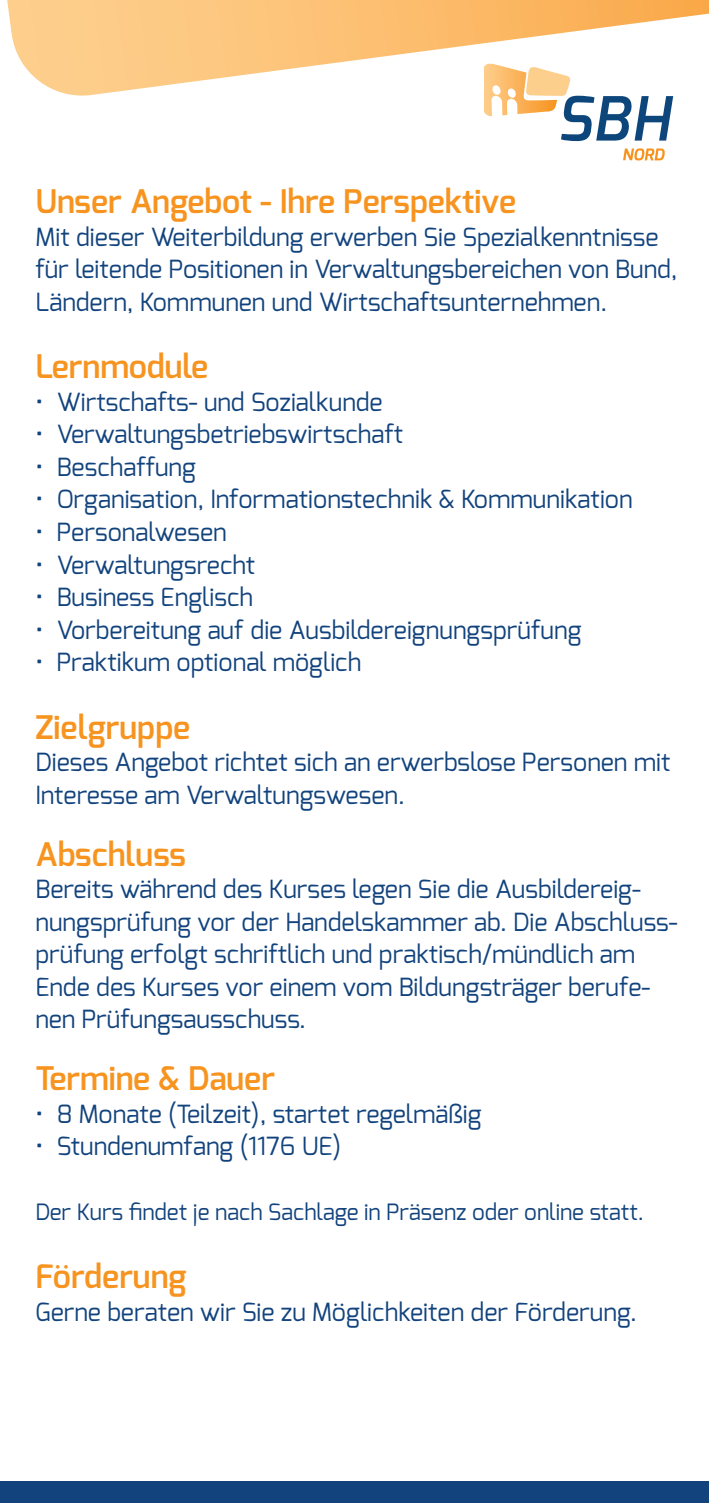
<style>
.page{position:relative;width:709px;height:1503px;background:#fff}
.page>*{position:absolute;margin:0;border:0;box-sizing:border-box;transform-origin:0 0}
.t1{font:600 32.5px "Exo";color:#f79420}
.t2{font:25px/32.5px "Exo";color:#12437d}
.t3{font:22.5px "Exo";color:#12437d}
</style>
<div class="page">
<svg style="left:7px;top:0;width:702px;height:97px"></svg>
<div style="left:0;top:1481px;width:709px;height:21px;background:#12437d"></div>
<svg style="left:623px;top:148px;width:42px;height:12px"></svg>
<svg style="left:484px;top:64px;width:189px;height:77px"></svg>
<h1 class="t1" style="left:35px;top:181px;width:482px">Unser Angebot - Ihre Perspektive</h1>
<p class="t2" style="left:35px;top:220px;width:643px">Mit dieser Weiterbildung erwerben Sie Spezialkenntnisse für leitende Positionen in Verwaltungsbereichen von Bund,<br>Ländern, Kommunen und Wirtschaftsunternehmen.</p>
<h1 class="t1" style="left:35px;top:346px;width:174px">Lernmodule</h1>
<p class="t2" style="left:35px;top:385px;width:349px">• Wirtschafts- und Sozialkunde</p>
<p class="t2" style="left:35px;top:418px;width:369px">• Verwaltungsbetriebswirtschaft</p>
<p class="t2" style="left:35px;top:450px;width:162px">• Beschaffung</p>
<p class="t2" style="left:35px;top:483px;width:599px">• Organisation, Informationstechnik &amp; Kommunikation</p>
<p class="t2" style="left:35px;top:515px;width:193px">• Personalwesen</p>
<p class="t2" style="left:35px;top:548px;width:221px">• Verwaltungsrecht</p>
<p class="t2" style="left:35px;top:580px;width:219px">• Business Englisch</p>
<p class="t2" style="left:35px;top:613px;width:547px">• Vorbereitung auf die Ausbildereignungsprüfung</p>
<p class="t2" style="left:35px;top:645px;width:327px">• Praktikum optional möglich</p>
<h1 class="t1" style="left:35px;top:706px;width:156px">Zielgruppe</h1>
<p class="t2" style="left:35px;top:745px;width:636px">Dieses Angebot richtet sich an erwerbslose Personen mit<br>Interesse am Verwaltungswesen.</p>
<h1 class="t1" style="left:35px;top:833px;width:152px">Abschluss</h1>
<p class="t2" style="left:35px;top:873px;width:643px">Bereits während des Kurses legen Sie die Ausbildereig&shy;nungsprüfung vor der Handelskammer ab. Die Abschluss&shy;prüfung erfolgt schriftlich und praktisch/mündlich am Ende des Kurses vor einem vom Bildungsträger berufe&shy;nen Prüfungsausschuss.</p>
<h1 class="t1" style="left:35px;top:1057px;width:241px">Termine &amp; Dauer</h1>
<p class="t2" style="left:35px;top:1097px;width:447px">• 8 Monate (Teilzeit), startet regelmäßig</p>
<p class="t2" style="left:35px;top:1130px;width:307px">• Stundenumfang (1176 UE)</p>
<p class="t3" style="left:35px;top:1197px;width:610px">Der Kurs findet je nach Sachlage in Präsenz oder online statt.</p>
<h1 class="t1" style="left:35px;top:1255px;width:153px">Förderung</h1>
<p class="t2" style="left:35px;top:1295px;width:603px">Gerne beraten wir Sie zu Möglichkeiten der Förderung.</p>
</div>
